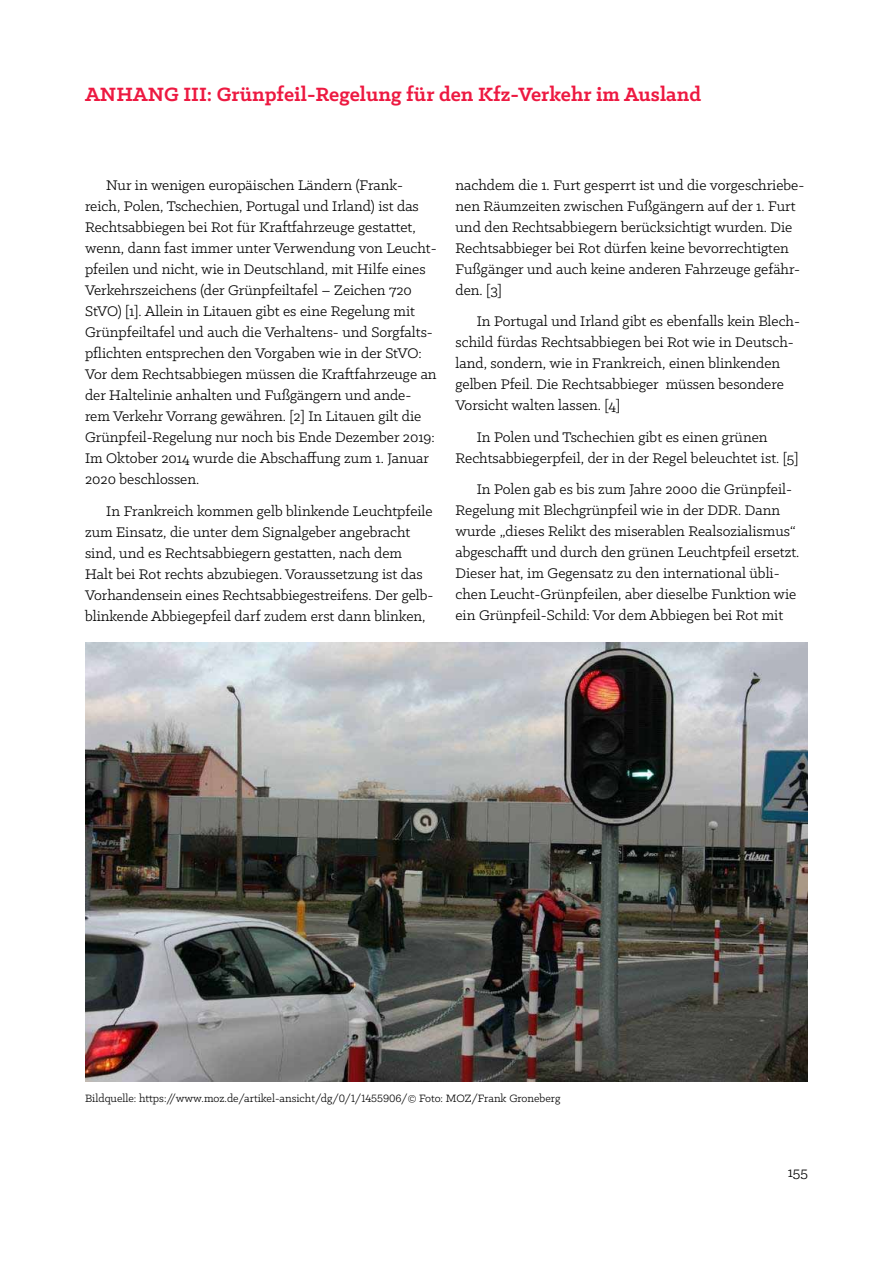
<style>
.page{position:relative;width:893px;height:1263px;background:#fff}
.page>*{position:absolute;margin:0;border:0;box-sizing:border-box;transform-origin:0 0}
.t1{font:700 21.75px "Klinic Slab";color:#ed1941}
.t2{font:15.75px/21px "Klinic Slab";color:#000}
.t3{font:12px "Klinic Slab";color:#000}
</style>
<div class="page">
<img style="left:85px;top:642px;width:723px;height:439px">
<h1 class="t1" style="left:85px;top:80px;width:618px">ANHANG III: Grünpfeil-Regelung für den Kfz-Verkehr im Ausland</h1>
<p class="t2" style="left:85px;top:174px;width:353px;text-indent:21px">Nur in wenigen europäischen Ländern (Frank&shy;reich, Polen, Tschechien, Portugal und Irland) ist das Rechtsabbiegen bei Rot für Kraftfahrzeuge gestattet, wenn, dann fast immer unter Verwendung von Leucht&shy;pfeilen und nicht, wie in Deutschland, mit Hilfe eines Verkehrszeichens (der Grünpfeiltafel – Zeichen 720<br>StVO) [1]. Allein in Litauen gibt es eine Regelung mit Grünpfeiltafel und auch die Verhaltens- und Sorgfalts&shy;pflichten entsprechen den Vorgaben wie in der StVO:<br>Vor dem Rechtsabbiegen müssen die Kraftfahrzeuge an der Haltelinie anhalten und Fußgängern und ande&shy;rem Verkehr Vorrang gewähren. [2] In Litauen gilt die Grünpfeil-Regelung nur noch bis Ende Dezember 2019:<br>Im Oktober 2014 wurde die Abschaffung zum 1. Januar 2020 beschlossen.</p>
<p class="t2" style="left:85px;top:500px;width:350px;text-indent:21px">In Frankreich kommen gelb blinkende Leuchtpfeile zum Einsatz, die unter dem Signalgeber angebracht sind, und es Rechtsabbiegern gestatten, nach dem Halt bei Rot rechts abzubiegen. Voraussetzung ist das Vorhandensein eines Rechtsabbiegestreifens. Der gelb&shy;blinkende Abbiegepfeil darf zudem erst dann blinken,</p>
<p class="t2" style="left:455px;top:174px;width:350px">nachdem die 1. Furt gesperrt ist und die vorgeschriebe&shy;nen Räumzeiten zwischen Fußgängern auf der 1. Furt und den Rechtsabbiegern berücksichtigt wurden. Die Rechtsabbieger bei Rot dürfen keine bevorrechtigten Fußgänger und auch keine anderen Fahrzeuge gefähr&shy;den. [3]</p>
<p class="t2" style="left:455px;top:311px;width:346px;text-indent:21px">In Portugal und Irland gibt es ebenfalls kein Blech&shy;schild fürdas Rechtsabbiegen bei Rot wie in Deutsch&shy;land, sondern, wie in Frankreich, einen blinkenden gelben Pfeil. Die Rechtsabbieger müssen besondere Vorsicht walten lassen. [4]</p>
<p class="t2" style="left:455px;top:426px;width:345px;text-indent:21px">In Polen und Tschechien gibt es einen grünen<br>Rechtsabbiegerpfeil, der in der Regel beleuchtet ist. [5]</p>
<p class="t2" style="left:455px;top:479px;width:345px;text-indent:21px">In Polen gab es bis zum Jahre 2000 die Grünpfeil-Regelung mit Blechgrünpfeil wie in der DDR. Dann wurde „dieses Relikt des miserablen Realsozialismus“ abgeschafft und durch den grünen Leuchtpfeil ersetzt.<br>Dieser hat, im Gegensatz zu den international übli&shy;chen Leucht-Grünpfeilen, aber dieselbe Funktion wie ein Grünpfeil-Schild: Vor dem Abbiegen bei Rot mit</p>
<p class="t3" style="left:85px;top:1090px;width:477px">Bildquelle: https://www.moz.de/artikel-ansicht/dg/0/1/1455906/© Foto: MOZ/Frank Groneberg</p>
<p class="t2" style="left:788px;top:1161px;width:22px">155</p>
</div>
